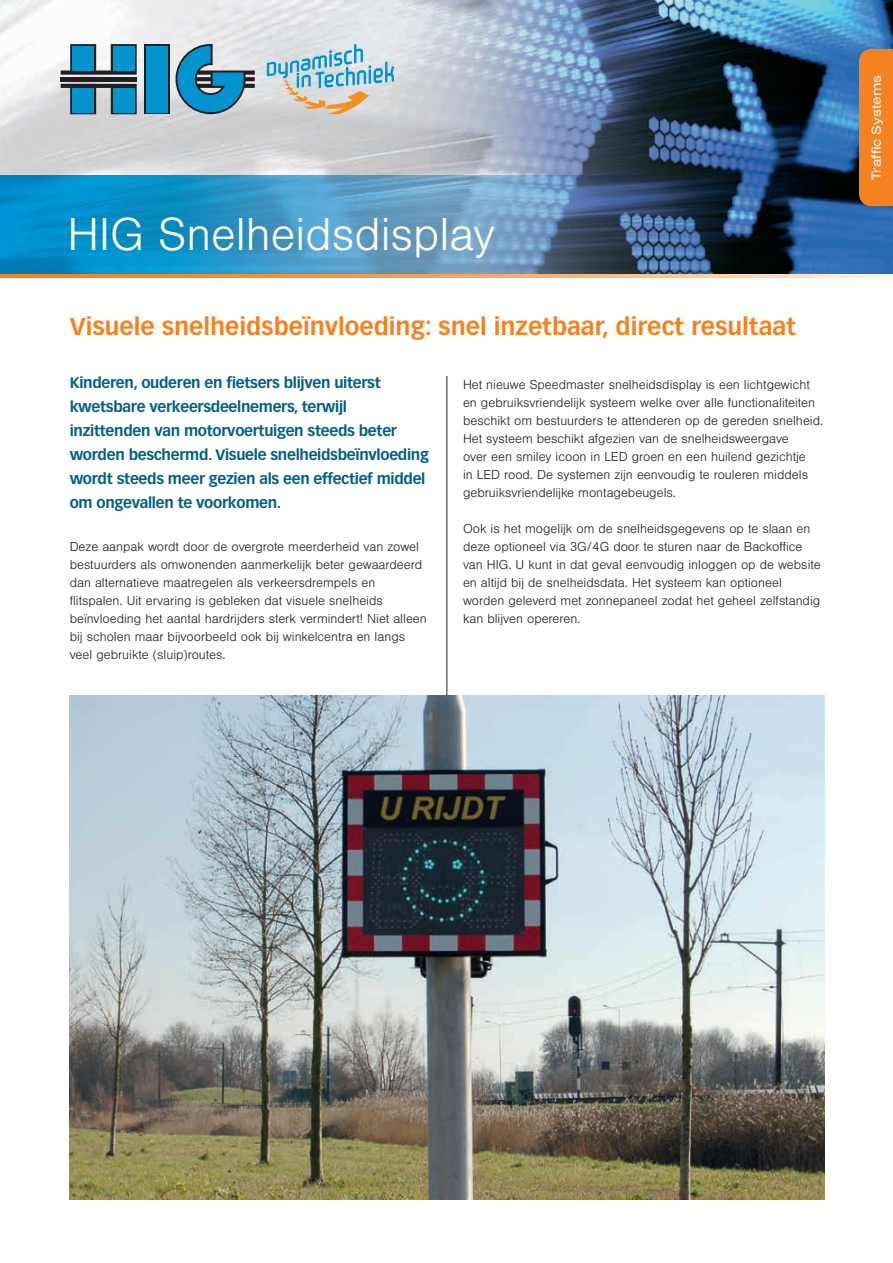
<style>
.page{position:relative;width:893px;height:1263px;background:#fff}
.page>*{position:absolute;margin:0;border:0;box-sizing:border-box;transform-origin:0 0}
.t1{font:300 48px "Nimbus San T";color:#fff}
.t2{font:700 24px "Vectora LT";color:#f58220}
.t3{font:700 15px/24px "Vectora LT";letter-spacing:-.02em;color:#006089}
.t4{font:300 13.5px/18px "Nimbus San T";color:#231f20}
.t5{font:expanded 13.5px "Nimbus San T";color:#fff}
</style>
<div class="page">
<img style="left:0;top:0;width:893px;height:275px">
<svg style="left:0;top:175px;width:736px;height:100px;background:#3b85ae"></svg>
<svg style="left:61px;top:44px;width:76px;height:31px"></svg>
<svg style="left:61px;top:84px;width:76px;height:30px"></svg>
<hr style="left:61px;top:77px;width:76px;height:4px;background:#231f20">
<div style="left:72px;top:46px;width:22px;height:25px;background:#0093d0"></div>
<div style="left:113px;top:46px;width:22px;height:25px;background:#0093d0"></div>
<div style="left:72px;top:88px;width:22px;height:24px;background:#0093d0"></div>
<div style="left:113px;top:88px;width:22px;height:24px;background:#0093d0"></div>
<div style="left:144px;top:44px;width:26px;height:70px;background:#231f20"></div>
<div style="left:146px;top:46px;width:22px;height:66px;background:#0093d0"></div>
<svg style="left:175px;top:44px;width:80px;height:70px;background:#67a3bd"></svg>
<svg style="left:267px;top:44px;width:127px;height:70px;background:#bccdd0"></svg>
<div style="left:859px;top:49px;width:34px;height:157px;background:#f58220"></div>
<svg style="left:0;top:275px;width:892px;height:2px;background:#f8aa68"></svg>
<hr style="left:447px;top:376px;width:1px;height:823px;background:#231f20">
<img style="left:70px;top:695px;width:754px;height:504px">
<h1 class="t1" style="left:68px;top:209px;width:429px">HIG Snelheidsdisplay</h1>
<h2 class="t2" style="left:70px;top:312px;width:728px">Visuele snelheidsbeïnvloeding: snel inzetbaar, direct resultaat</h2>
<p class="t3" style="left:70px;top:370px;width:361px">Kinderen, ouderen en fietsers blijven uiterst kwetsbare verkeersdeelnemers, terwijl inzittenden van motorvoertuigen steeds beter worden beschermd. Visuele snelheidsbeïnvloeding wordt steeds meer gezien als een effectief middel om ongevallen te voorkomen.</p>
<p class="t4" style="left:70px;top:538px;width:359px">Deze aanpak wordt door de overgrote meerderheid van zowel bestuurders als omwonenden aanmerkelijk beter gewaardeerd dan alternatieve maatregelen als verkeersdrempels en flitspalen. Uit ervaring is gebleken dat visuele snelheids beïnvloeding het aantal hardrijders sterk vermindert! Niet alleen bij scholen maar bijvoorbeeld ook bij winkelcentra en langs veel gebruikte (sluip)routes.</p>
<p class="t4" style="left:463px;top:376px;width:362px">Het nieuwe Speedmaster snelheidsdisplay is een lichtgewicht en gebruiksvriendelijk systeem welke over alle functionaliteiten beschikt om bestuurders te attenderen op de gereden snelheid.<br>Het systeem beschikt afgezien van de snelheidsweergave<br>over een smiley icoon in LED groen en een huilend gezichtje<br>in LED rood. De systemen zijn eenvoudig te rouleren middels gebruiksvriendelijke montagebeugels.</p>
<p class="t4" style="left:463px;top:520px;width:359px">Ook is het mogelijk om de snelheidsgegevens op te slaan en deze optioneel via 3G/4G door te sturen naar de Backoffice van HIG. U kunt in dat geval eenvoudig inloggen op de website en altijd bij de snelheidsdata. Het systeem kan optioneel worden geleverd met zonnepaneel zodat het geheel zelfstandig kan blijven opereren.</p>
<p class="t5" style="left:868px;top:180px;width:107px;rotate:-90deg">Traffic Systems</p>
</div>
